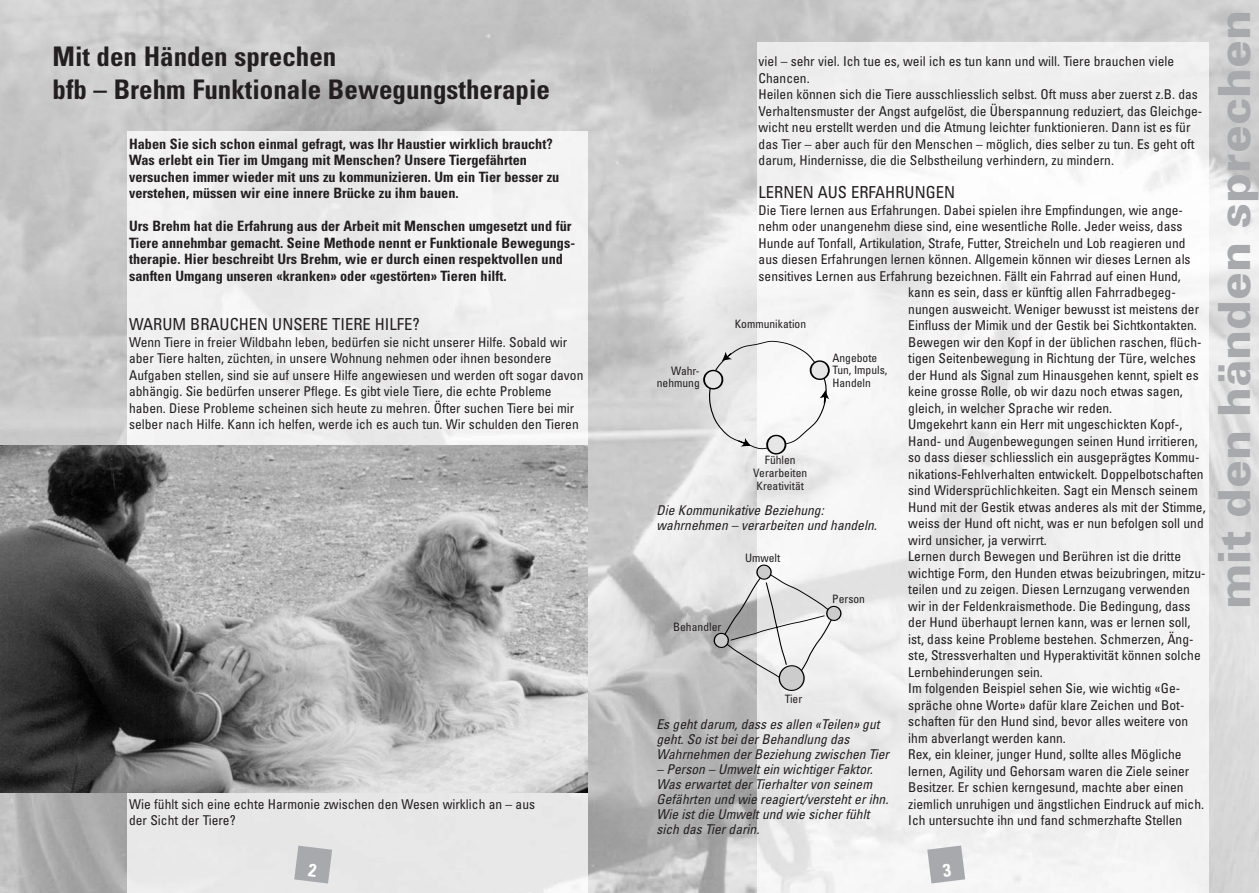
<style>
.page{position:relative;width:1259px;height:893px;background:#fff}
.page>*{position:absolute;margin:0;border:0;box-sizing:border-box;transform-origin:0 0}
.t1{font:900 48px "Unitus T";color:#a7a9ac}
.t2{font:700 condensed 27px/33px "Univers";color:#231f20}
.t3{font:condensed 16.5px "Univers";color:#231f20}
.t4{font:700 condensed 14.25px/16.5px "Univers";color:#231f20}
.t5{font:condensed 13.5px/16.5px "Univers";color:#231f20}
.t6{font:italic condensed 13.5px/15px "Univers";color:#231f20}
.t7{font:condensed 11.55px/12.6px "Univers";color:#231f20;text-align:right}
</style>
<div class="page">
<img style="left:0;top:0;width:1258px;height:892px">
<img style="left:757px;top:43px;width:451px;height:849px">
<div style="left:128px;top:131px;width:459px;height:761px;background:#eee"></div>
<svg style="left:702px;top:341px;width:128px;height:114px"></svg>
<img style="left:0;top:446px;width:587px;height:346px">
<svg style="left:713px;top:564px;width:129px;height:127px"></svg>
<svg style="left:927px;top:845px;width:38px;height:38px"></svg>
<svg style="left:294px;top:845px;width:38px;height:38px"></svg>
<h2 class="t2" style="left:53px;top:43px;width:499px">Mit den Händen sprechen<br>bfb – Brehm Funktionale Bewegungstherapie</h2>
<p class="t4" style="left:129px;top:137px;width:432px">Haben Sie sich schon einmal gefragt, was Ihr Haustier wirklich braucht?<br>Was erlebt ein Tier im Umgang mit Menschen? Unsere Tiergefährten versuchen immer wieder mit uns zu kommunizieren. Um ein Tier besser zu verstehen, müssen wir eine innere Brücke zu ihm bauen.</p>
<p class="t4" style="left:129px;top:219px;width:447px">Urs Brehm hat die Erfahrung aus der Arbeit mit Menschen umgesetzt und für Tiere annehmbar gemacht. Seine Methode nennt er Funktionale Bewegungs&shy;therapie. Hier beschreibt Urs Brehm, wie er durch einen respektvollen und sanften Umgang unseren «kranken» oder «gestörten» Tieren hilft.</p>
<p class="t3" style="left:129px;top:318px;width:292px">WARUM BRAUCHEN UNSERE TIERE HILFE?</p>
<p class="t5" style="left:129px;top:335px;width:456px">Wenn Tiere in freier Wildbahn leben, bedürfen sie nicht unserer Hilfe. Sobald wir aber Tiere halten, züchten, in unsere Wohnung nehmen oder ihnen besondere Aufgaben stellen, sind sie auf unsere Hilfe angewiesen und werden oft sogar davon abhängig. Sie bedürfen unserer Pflege. Es gibt viele Tiere, die echte Probleme haben. Diese Probleme scheinen sich heute zu mehren. Öfter suchen Tiere bei mir selber nach Hilfe. Kann ich helfen, werde ich es auch tun. Wir schulden den Tieren</p>
<p class="t5" style="left:129px;top:797px;width:407px">Wie fühlt sich eine echte Harmonie zwischen den Wesen wirklich an – aus der Sicht der Tiere?</p>
<p class="t5" style="left:758px;top:54px;width:445px">viel – sehr viel. Ich tue es, weil ich es tun kann und will. Tiere brauchen viele Chancen.<br>Heilen können sich die Tiere ausschliesslich selbst. Oft muss aber zuerst z.B. das Verhaltensmuster der Angst aufgelöst, die Überspannung reduziert, das Gleichge&shy;wicht neu erstellt werden und die Atmung leichter funktionieren. Dann ist es für das Tier – aber auch für den Menschen – möglich, dies selber zu tun. Es geht oft darum, Hindernisse, die die Selbstheilung verhindern, zu mindern.</p>
<p class="t3" style="left:758px;top:186px;width:198px">LERNEN AUS ERFAHRUNGEN</p>
<p class="t5" style="left:758px;top:203px;width:426px">Die Tiere lernen aus Erfahrungen. Dabei spielen ihre Empfindungen, wie ange-</p>
<p class="t5" style="left:758px;top:219px;width:425px">nehm oder unangenehm diese sind, eine wesentliche Rolle. Jeder weiss, dass</p>
<p class="t5" style="left:758px;top:236px;width:428px">Hunde auf Tonfall, Artikulation, Strafe, Futter, Streicheln und Lob reagieren und</p>
<p class="t5" style="left:758px;top:252px;width:433px">aus diesen Erfahrungen lernen können. Allgemein können wir dieses Lernen als</p>
<p class="t5" style="left:758px;top:269px;width:424px">sensitives Lernen aus Erfahrung bezeichnen. Fällt ein Fahrrad auf einen Hund,</p>
<p class="t5" style="left:908px;top:285px;width:269px">kann es sein, dass er künftig allen Fahrradbegeg-</p>
<p class="t5" style="left:908px;top:302px;width:292px">nungen ausweicht. Weniger bewusst ist meistens der</p>
<p class="t5" style="left:908px;top:318px;width:290px">Einfluss der Mimik und der Gestik bei Sichtkontakten.</p>
<p class="t5" style="left:908px;top:335px;width:295px">Bewegen wir den Kopf in der üblichen raschen, flüch-</p>
<p class="t5" style="left:908px;top:351px;width:289px">tigen Seitenbewegung in Richtung der Türe, welches</p>
<p class="t5" style="left:908px;top:368px;width:292px">der Hund als Signal zum Hinausgehen kennt, spielt es</p>
<p class="t5" style="left:908px;top:384px;width:276px">keine grosse Rolle, ob wir dazu noch etwas sagen,</p>
<p class="t5" style="left:908px;top:401px;width:205px">gleich, in welcher Sprache wir reden.</p>
<p class="t5" style="left:908px;top:417px;width:275px">Umgekehrt kann ein Herr mit ungeschickten Kopf-,</p>
<p class="t5" style="left:908px;top:434px;width:291px">Hand- und Augenbewegungen seinen Hund irritieren,</p>
<p class="t5" style="left:908px;top:450px;width:293px">so dass dieser schliesslich ein ausgeprägtes Kommu-</p>
<p class="t5" style="left:908px;top:467px;width:297px">nikations-Fehlverhalten entwickelt. Doppelbotschaften</p>
<p class="t5" style="left:908px;top:483px;width:291px">sind Widersprüchlichkeiten. Sagt ein Mensch seinem</p>
<p class="t5" style="left:908px;top:500px;width:299px">Hund mit der Gestik etwas anderes als mit der Stimme,</p>
<p class="t5" style="left:908px;top:516px;width:297px">weiss der Hund oft nicht, was er nun befolgen soll und</p>
<p class="t5" style="left:908px;top:533px;width:140px">wird unsicher, ja verwirrt.</p>
<p class="t5" style="left:908px;top:549px;width:274px">Lernen durch Bewegen und Berühren ist die dritte</p>
<p class="t5" style="left:908px;top:566px;width:299px">wichtige Form, den Hunden etwas beizubringen, mitzu-</p>
<p class="t5" style="left:908px;top:582px;width:283px">teilen und zu zeigen. Diesen Lernzugang verwenden</p>
<p class="t5" style="left:908px;top:599px;width:284px">wir in der Feldenkraismethode. Die Bedingung, dass</p>
<p class="t5" style="left:908px;top:615px;width:284px">der Hund überhaupt lernen kann, was er lernen soll,</p>
<p class="t5" style="left:908px;top:632px;width:287px">ist, dass keine Probleme bestehen. Schmerzen, Äng-</p>
<p class="t5" style="left:908px;top:648px;width:294px">ste, Stressverhalten und Hyperaktivität können solche</p>
<p class="t5" style="left:908px;top:665px;width:136px">Lernbehinderungen sein.</p>
<p class="t5" style="left:908px;top:681px;width:274px">Im folgenden Beispiel sehen Sie, wie wichtig «Ge-</p>
<p class="t5" style="left:908px;top:698px;width:278px">spräche ohne Worte» dafür klare Zeichen und Bot-</p>
<p class="t5" style="left:908px;top:714px;width:281px">schaften für den Hund sind, bevor alles weitere von</p>
<p class="t5" style="left:908px;top:731px;width:159px">ihm abverlangt werden kann.</p>
<p class="t5" style="left:908px;top:747px;width:275px">Rex, ein kleiner, junger Hund, sollte alles Mögliche</p>
<p class="t5" style="left:908px;top:764px;width:282px">lernen, Agility und Gehorsam waren die Ziele seiner</p>
<p class="t5" style="left:908px;top:780px;width:277px">Besitzer. Er schien kerngesund, machte aber einen</p>
<p class="t5" style="left:908px;top:797px;width:297px">ziemlich unruhigen und ängstlichen Eindruck auf mich.</p>
<p class="t5" style="left:908px;top:813px;width:276px">Ich untersuchte ihn und fand schmerzhafte Stellen</p>
<p class="t7" style="left:735px;top:318px;width:73px">Kommunikation</p>
<p class="t7" style="left:832px;top:352px;width:56px;text-align:left">Angebote<br>Tun, Impuls,<br>Handeln</p>
<p class="t7" style="left:657px;top:365px;width:44px">Wahr&shy;nehmung</p>
<p class="t7" style="left:753px;top:455px;width:56px;text-align:center">Fühlen<br>Verarbeiten<br>Kreativität</p>
<p class="t6" style="left:656px;top:504px;width:222px">Die Kommunikative Beziehung: wahrnehmen – verarbeiten und handeln.</p>
<p class="t7" style="left:745px;top:552px;width:37px">Umwelt</p>
<p class="t7" style="left:832px;top:593px;width:34px">Person</p>
<p class="t7" style="left:673px;top:621px;width:50px">Behandler</p>
<p class="t7" style="left:785px;top:693px;width:19px">Tier</p>
<p class="t6" style="left:656px;top:718px;width:234px">Es geht darum, dass es allen «Teilen» gut geht. So ist bei der Behandlung das<br>Wahrnehmen der Beziehung zwischen Tier</p>
<p class="t6" style="left:656px;top:763px;width:233px">– Person – Umwelt ein wichtiger Faktor.<br>Was erwartet der Tierhalter von seinem Gefährten und wie reagiert/versteht er ihn.<br>Wie ist die Umwelt und wie sicher fühlt sich das Tier darin.</p>
<h1 class="t1" style="left:1215px;top:609px;width:600px;rotate:-90deg">mit den händen sprechen</h1>
</div>
